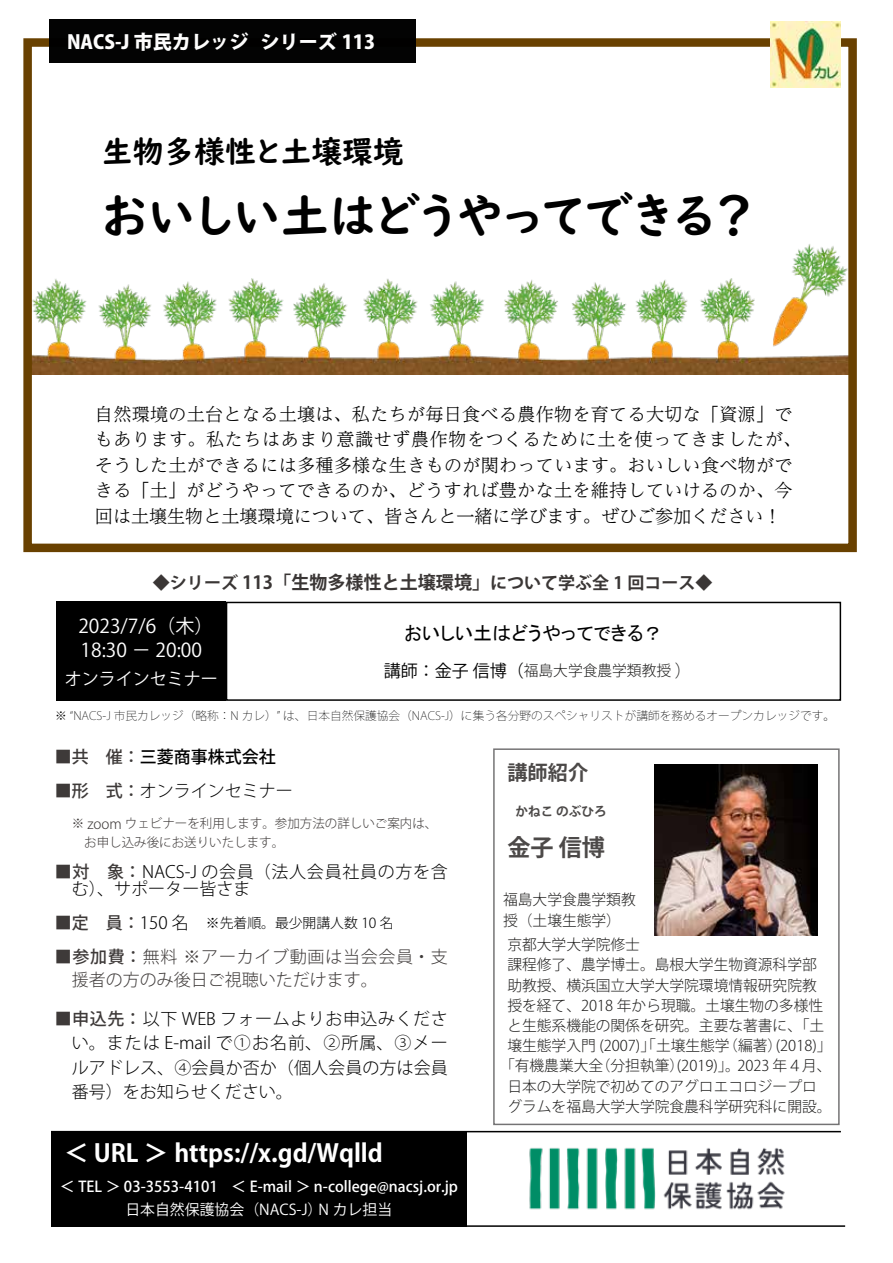
<style>
.page{position:relative;width:893px;height:1263px;background:#fff}
.page>*{position:absolute;margin:0;border:0;box-sizing:border-box;transform-origin:0 0}
.t1{font:48.9px "UD Digi Kyokasho NK B";color:#000}
.t2{font:30.9px "UD Digi Kyokasho NK B";color:#000}
.t3{font:700 24.45px "Koz Go Pro";color:#fff}
.t4{font:700 23.4px "Koz Go Pro";color:#4c4948}
.t5{font:700 20.25px "Koz Go Pro";color:#4c4948}
.t6{font:19.2px/24.5px "Koz Go Pr 6 N";color:#fff}
.t7{font:800 19.2px "Koz Go Pro";color:#fff}
.t8{font:19.2px "MS P Gothic";color:#000}
.t9{font:300 18px/25.5px "UD Reimin Pr 6 N";letter-spacing:.015em;color:#000}
.t10{font:300 16.95px/24.5px "Koz Go Pro";letter-spacing:.005em;color:#000;text-align:justify}
.t11{font:300 16.95px/22.4px "Koz Go Pro";color:#3e3a39}
.t12{font:300 16.95px/17px "Koz Go Pro";letter-spacing:.04em;color:#000}
.t13{font:700 16.95px "Koz Go Pro";color:#3a3635}
.t14{font:500 16.95px "Koz Go Pro";color:#000}
.t15{font:500 16.95px "Koz Go Pro";color:#3e3a39}
.t16{font:16.95px "Koz Go Pr 6 N";color:#fff}
.t17{font:16.95px "Koz Go Pr 6 N";color:#000}
.t18{font:300 16.95px "Koz Go Pro";color:#1f1e1d}
.t19{font:300 14.85px/20.2px "Koz Go Pro";color:#1f1e1d}
.t20{font:500 14.85px "Koz Go Pro";color:#fff}
.t21{font:14.85px "Koz Go Pro";color:#fff}
.t22{font:300 13.8px "Koz Go Pro";color:#000}
.t23{font:300 12.75px/18.6px "Koz Go Pro";color:#3e3a39}
.t24{font:700 12.75px "Koz Go Pro";color:#4c4948}
.t25{font:200 11.7px "Koz Go Pro";color:#000}
.s1{font-size:18px}
.s2{color:#3e3a39}
.s3{font-weight:500;color:#3e3a39}
.s4{font-size:13.8px}
.s5{font-weight:300;color:#000}
.s6{font-weight:300;font-size:13.8px;color:#000}
.s7{font-weight:500}
</style>
<div class="page">
<img style="left:33px;top:244px;width:814px;height:131px">
<div style="left:23px;top:38px;width:834px;height:514px;border:9px solid #694100"></div>
<div style="left:51px;top:1131px;width:415px;height:96px;background:#000"></div>
<div style="left:493px;top:748px;width:347px;height:377px;border:1px solid #747374"></div>
<hr style="left:51px;top:1131px;width:790px;height:1px;background:#000">
<img style="left:529px;top:1148px;width:256px;height:62px">
<div style="left:57px;top:602px;width:169px;height:99px;background:#000"></div>
<div style="left:226px;top:602px;width:615px;height:99px;border:1px solid #000"></div>
<hr style="left:55px;top:1225px;width:790px;height:2px;background:#000">
<img style="left:770px;top:21px;width:70px;height:67px">
<div style="left:50px;top:20px;width:366px;height:43px;background:#000"></div>
<img style="left:655px;top:764px;width:163px;height:172px">
<p class="t7" style="left:67px;top:29px;width:183px">NACS J- 市民カレッジ</p>
<p class="t7" style="left:260px;top:29px;width:116px">シリーズ 113</p>
<h2 class="t2" style="left:102px;top:133px;width:304px">生物多様性と土壌環境</h2>
<h1 class="t1" style="left:102px;top:186px;width:653px">おいしい土はどうやってできる?</h1>
<p class="t9" style="left:95px;top:401px;width:708px">自然環境の土台となる土壌は、私たちが毎日食べる農作物を育てる大切な「資源」でもあります。私たちはあまり意識せず農作物をつくるために土を使ってきましたが、そうした土ができるには多種多様な生きものが関わっています。おいしい食べ物ができる「土」がどうやってできるのか、どうすれば豊かな土を維持していけるのか、今回は土壌生物と土壌環境について、皆さんと一緒に学びます。ぜひご参加ください!</p>
<p class="t13" style="left:153px;top:571px;width:561px">◆シリーズ <span class="s1">113「生物多様性と土壌環境」</span>について学ぶ全 1 回コース◆</p>
<p class="t6" style="left:78px;top:614px;width:137px">2023/7/6（木(<br>18:30 － 20:00</p>
<p class="t16" style="left:65px;top:669px;width:155px">オンラインセミナー</p>
<p class="t8" style="left:404px;top:624px;width:260px">おいしい土はどうやってできる?</p>
<p class="t17" style="left:384px;top:661px;width:142px">講師：金子信博（</p>
<p class="t18" style="left:675px;top:660px;width:18px">(</p>
<p class="t19" style="left:524px;top:661px;width:149px">福島大学食農学類教授</p>
<p class="t25" style="left:55px;top:708px;width:781px">※ “NACS J- 市民カレッジ（略称：N カレ）” は、日本自然保護協会（NACS ）J- に集う各分野のスペシャリストが講師を務めるオープンカレッジです。</p>
<p class="t14" style="left:55px;top:746px;width:223px"><span class="s2">■共　催：</span>三菱商事株式会社</p>
<p class="t10" style="left:55px;top:779px;width:240px"><span class="s3">■形　式：</span>オンラインセミナー</p>
<p class="t23" style="left:72px;top:814px;width:367px">※ <span class="s4">zoom</span> ウェビナーを利用します。参加方法の詳しいご案内は、　お申し込み後にお送りいたします。</p>
<p class="t12" style="left:72px;top:864px;width:378px;text-indent:-17px"><span class="s3">■対　象：</span>NACS J- の会員（法人会員社員の方を含む）、サポーター皆さま</p>
<p class="t22" style="left:220px;top:914px;width:175px">先着順。最少開講人数 10 名</p>
<p class="t15" style="left:55px;top:912px;width:166px">■定　員：<span class="s5">150 名　</span><span class="s6">※</span></p>
<p class="t11" style="left:72px;top:946px;width:378px;text-indent:-17px"><span class="s7">■参加費：</span>無料 ※アーカイブ動画は当会会員・支援者の方のみ後日ご視聴いただけます。</p>
<p class="t10" style="left:72px;top:1006px;width:378px;text-indent:-17px"><span class="s3">■申込先：</span>以下 WEB フォームよりお申込みください。または -E mail で①お名前、②所属、③メールアドレス、④会員か否か（個人会員の方は会員番号）をお知らせください。</p>
<h3 class="t3" style="left:64px;top:1137px;width:320px">＜ URL ＞ https:// .x gd/Wqlld</h3>
<p class="t20" style="left:231px;top:1176px;width:228px">＜ -E mail ＞ n-college@nacsj.or j p.</p>
<p class="t20" style="left:60px;top:1176px;width:160px">＜ TEL ＞ 03-3553-4101</p>
<p class="t21" style="left:125px;top:1200px;width:199px">日本自然保護協会（NACS J- ）</p>
<p class="t21" style="left:318px;top:1200px;width:75px">N カレ担当</p>
<h3 class="t5" style="left:507px;top:760px;width:82px">講師紹介</h3>
<p class="t24" style="left:516px;top:803px;width:93px">かねこのぶひろ</p>
<h3 class="t4" style="left:507px;top:832px;width:99px">金子信博</h3>
<p class="t19" style="left:503px;top:890px;width:134px">福島大学食農学類教授（土壌生態学(</p>
<p class="t19" style="left:507px;top:935px;width:134px">京都大学大学院修士</p>
<p class="t19" style="left:507px;top:955px;width:311px">課程修了、農学博士。島根大学生物資源科学部</p>
<p class="t19" style="left:507px;top:975px;width:311px">助教授、横浜国立大学大学院環境情報研究院教</p>
<p class="t19" style="left:507px;top:995px;width:317px">授を経て、2018 年から現職。土壌生物の多様性</p>
<p class="t19" style="left:507px;top:1015px;width:318px">と生態系機能の関係を研究。主要な著書に、「土</p>
<p class="t19" style="left:723px;top:1036px;width:110px">（編著 )(2018 「(</p>
<p class="t19" style="left:507px;top:1036px;width:224px">壌生態学入門 (2007)」「土壌生態学</p>
<p class="t19" style="left:507px;top:1056px;width:326px;text-indent:-7px">「有機農業大全<br>日本の大学院で初めてのアグロエコロジープログラムを福島大学大学院食農科学研究科に開設。</p>
<p class="t19" style="left:737px;top:1056px;width:96px">2023 年４月、</p>
<p class="t19" style="left:596px;top:1056px;width:90px">（分担執筆）(</p>
<p class="t19" style="left:681px;top:1056px;width:60px">2019)」。</p>
</div>
